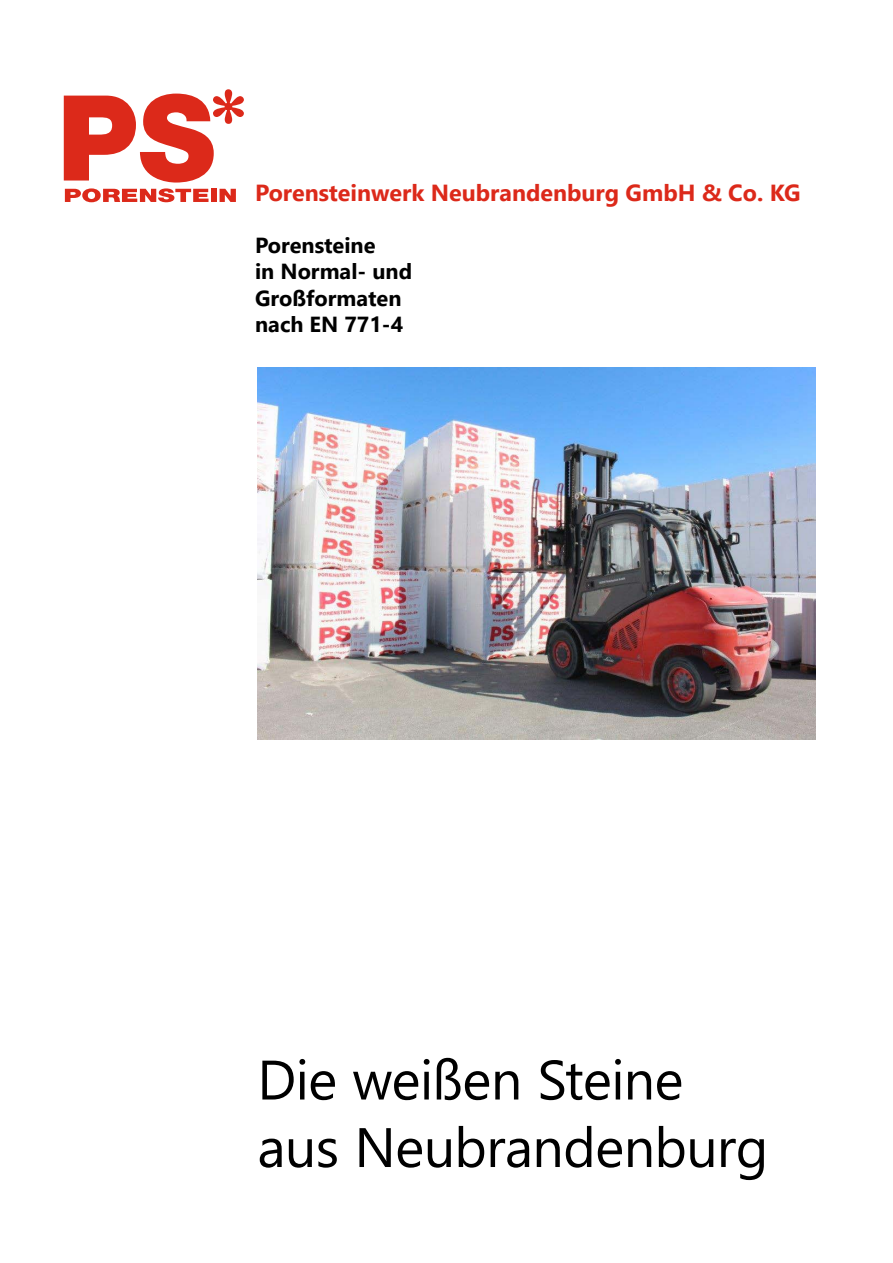
<style>
.page{position:relative;width:893px;height:1263px;background:#fff}
.page>*{position:absolute;margin:0;border:0;box-sizing:border-box;transform-origin:0 0}
.t1{font:55.5px/67.5px "Segoe UI";letter-spacing:-.015em;color:#000}
.t2{font:700 23.25px "Segoe UI";color:#dc291a}
.t3{font:700 21.75px/26.1px "Segoe UI";color:#000}
</style>
<div class="page">
<img style="left:257px;top:368px;width:558px;height:372px">
<svg style="left:64px;top:89px;width:180px;height:113px"></svg>
<p class="t2" style="left:255px;top:171px;width:547px">Porensteinwerk Neubrandenburg GmbH &amp; Co. KG</p>
<p class="t3" style="left:255px;top:231px;width:159px">Porensteine<br>in Normal- und<br>Großformaten nach EN 771-4</p>
<h1 class="t1" style="left:257px;top:1041px;width:513px">Die weißen Steine aus Neubrandenburg</h1>
</div>
